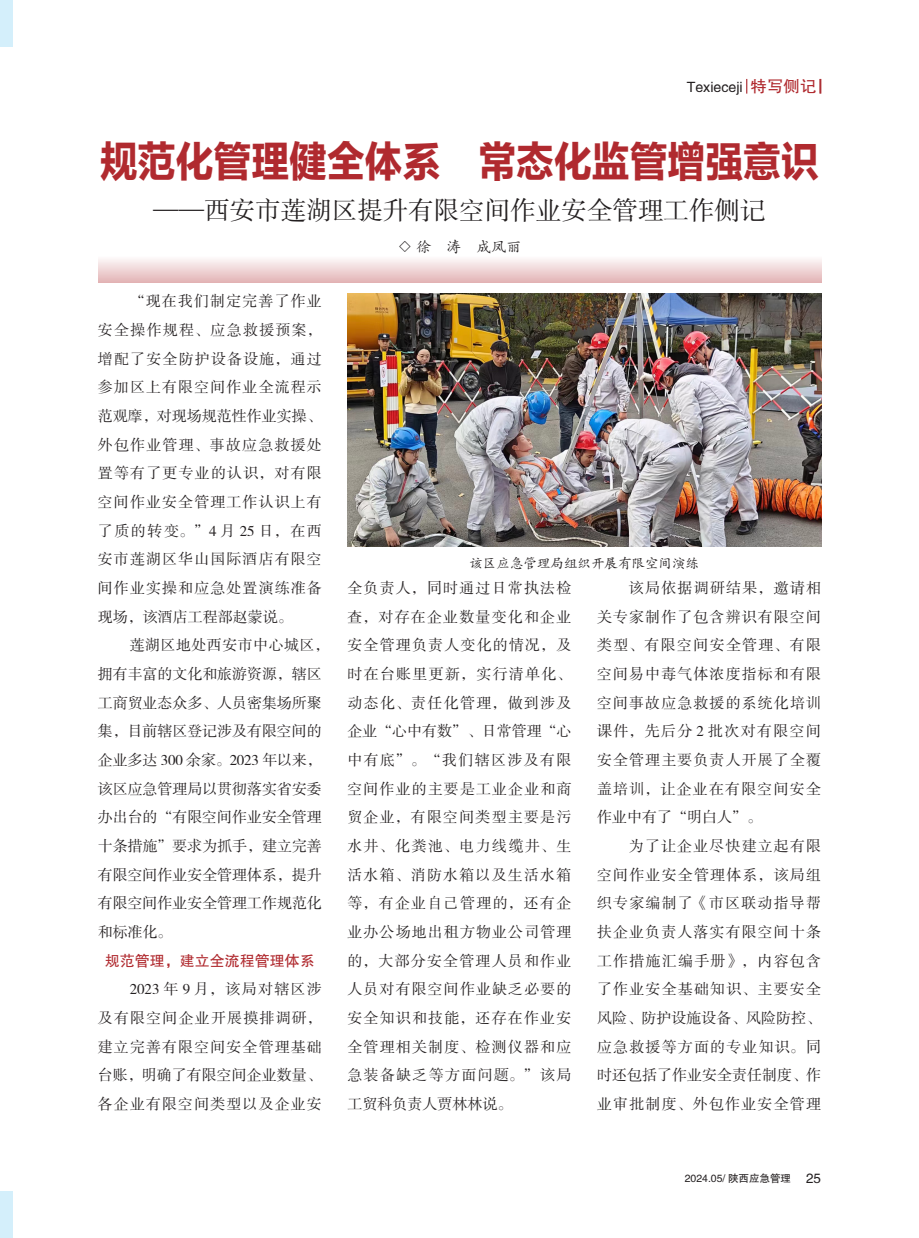
<style>
.page{position:relative;width:919px;height:1238px;background:#fff}
.page>*{position:absolute;margin:0;border:0;box-sizing:border-box;transform-origin:0 0}
.红色大标题{font:42px "FZLTDHJW GB1 0";color:#b02a2f;scale:.9 1}
.副标题{font:25.5px "FZSSK GBK1 0";color:#231f20}
.内文{font:15px/28.7px "FZSSK GBK1 0";color:#231f20;text-align:justify}
.红色内文居中{font:15px "FZHTK GBK1 0";color:#b02a2f}
.作者{font:15px "FZKTK GBK1 0";color:#231f20}
.t1{font:14.25px "FZHTK GBK1 0";color:#231f20}
.图注{font:13.5px "FZKTK GBK1 0";color:#231f20}
.t2{font:10.5px "FZHTK GBK1 0";color:#231f20}
.s1{font-size:16.5px;color:#b02a2f}
.s2{font-size:13.5px}
</style>
<div class="page">
<svg style="left:746px;top:79px;width:1px;height:15px"></svg>
<svg style="left:819px;top:79px;width:2px;height:15px"></svg>
<div style="left:0;top:0;width:13px;height:47px;background:#d4effb"></div>
<div style="left:0;top:1191px;width:13px;height:46px;background:#d4effb"></div>
<div style="left:98px;top:240px;width:723px;height:43px;background:linear-gradient(to bottom,#fff,#e6bcbd)"></div>
<img style="left:347px;top:293px;width:474px;height:253px">
<p class="t1" style="left:686px;top:79px;width:131px">Texieceji <span class="s1">特写侧记</span></p>
<p class="红色大标题" style="left:100px;top:139px;width:800px">规范化管理健全体系 常态化监管增强意识</p>
<p class="副标题" style="left:153px;top:197px;width:613px">——西安市莲湖区提升有限空间作业安全管理工作侧记</p>
<p class="作者" style="left:397px;top:239px;width:126px">◇ 徐 涛 成凤丽</p>
<p class="内文" style="left:98px;top:288px;width:225px;text-indent:32px">“现在我们制定完善了作业安全操作规程、应急救援预案，增配了安全防护设备设施，通过参加区上有限空间作业全流程示范观摩，对现场规范性作业实操、外包作业管理、事故应急救援处置等有了更专业的认识，对有限空间作业安全管理工作认识上有了质的转变。”4 月 25 日，在西安市莲湖区华山国际酒店有限空间作业实操和应急处置演练准备现场，该酒店工程部赵蒙说。</p>
<p class="内文" style="left:98px;top:631px;width:233px;text-align:left;text-indent:32px">莲湖区地处西安市中心城区，拥有丰富的文化和旅游资源，辖区工商贸业态众多、人员密集场所聚集，目前辖区登记涉及有限空间的企业多达 300 余家。2023 年以来，该区应急管理局以贯彻落实省安委办出台的“有限空间作业安全管理十条措施”要求为抓手，建立完善有限空间作业安全管理体系，提升有限空间作业安全管理工作规范化和标准化。</p>
<p class="红色内文居中" style="left:105px;top:952px;width:211px">规范管理，建立全流程管理体系</p>
<p class="内文" style="left:98px;top:975px;width:225px;text-indent:32px">2023 年 9 月，该局对辖区涉及有限空间企业开展摸排调研，建立完善有限空间安全管理基础台账，明确了有限空间企业数量、各企业有限空间类型以及企业安</p>
<p class="图注" style="left:469px;top:556px;width:231px">该区应急管理局组织开展有限空间演练</p>
<p class="内文" style="left:347px;top:574px;width:225px">全负责人，同时通过日常执法检查，对存在企业数量变化和企业安全管理负责人变化的情况，及时在台账里更新，实行清单化、动态化、责任化管理，做到涉及企业“心中有数”、日常管理“心中有底”。“我们辖区涉及有限空间作业的主要是工业企业和商贸企业，有限空间类型主要是污水井、化粪池、电力线缆井、生活水箱、消防水箱以及生活水箱等，有企业自己管理的，还有企业办公场地出租方物业公司管理的，大部分安全管理人员和作业人员对有限空间作业缺乏必要的安全知识和技能，还存在作业安全管理相关制度、检测仪器和应急装备缺乏等方面问题。”该局工贸科负责人贾林林说。</p>
<p class="内文" style="left:597px;top:574px;width:225px;text-indent:32px">该局依据调研结果，邀请相关专家制作了包含辨识有限空间类型、有限空间安全管理、有限空间易中毒气体浓度指标和有限空间事故应急救援的系统化培训课件，先后分 2 批次对有限空间安全管理主要负责人开展了全覆盖培训，让企业在有限空间安全作业中有了“明白人”。</p>
<p class="内文" style="left:597px;top:832px;width:225px;text-indent:32px">为了让企业尽快建立起有限空间作业安全管理体系，该局组织专家编制了《市区联动指导帮扶企业负责人落实有限空间十条工作措施汇编手册》，内容包含了作业安全基础知识、主要安全风险、防护设施设备、风险防控、应急救援等方面的专业知识。同时还包括了作业安全责任制度、作业审批制度、外包作业安全管理</p>
<p class="t2" style="left:684px;top:1172px;width:138px">2024.05/ 陕西应急管理 <span class="s2">25</span></p>
</div>
